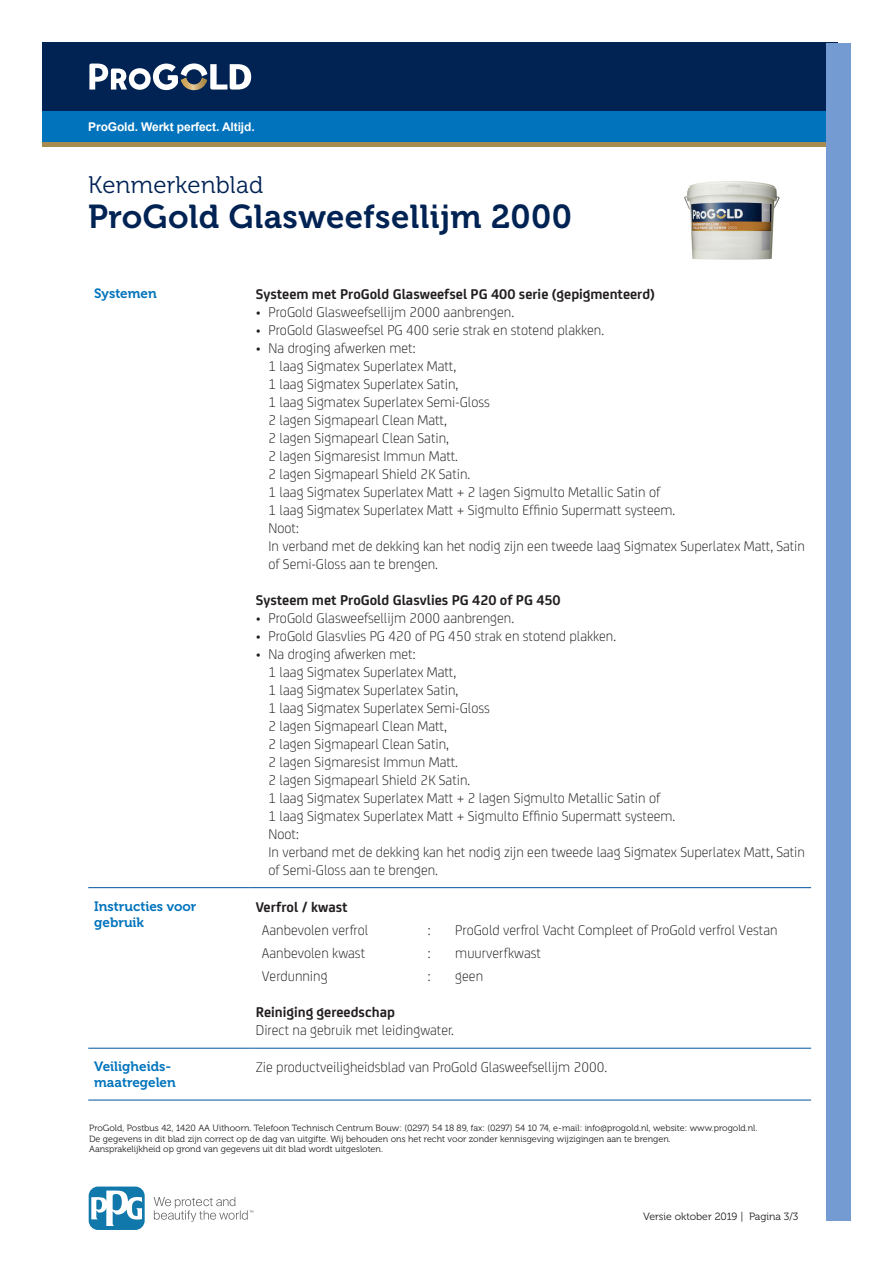
<style>
.page{position:relative;width:893px;height:1263px;background:#fff}
.page>*{position:absolute;margin:0;border:0;box-sizing:border-box;transform-origin:0 0}
.t1{font:33px "Museo 700";letter-spacing:.01em;color:#002354}
.t2{font:24px "Museo 300";letter-spacing:.01em;color:#002354}
.BODY{font:300 15px/18px "FS Joey";color:#231f20}
.BODY-2{font:700 15px "FS Joey";color:#231f20}
.KOP{font:13.5px/16.2px "Museo 700";color:#0073bc}
.t3{font:700 12px "Arial";letter-spacing:-.01em;color:#fff}
.t4{font:10.5px "Museo 300";color:#231f20}
.t5{font:9px/10.8px "Museo 300";color:#231f20}
.s1{font-weight:700}
</style>
<div class="page">
<div style="left:43px;top:43px;width:795px;height:69px;background:#002354"></div>
<div style="left:43px;top:112px;width:795px;height:34px;background:#0073bc"></div>
<hr style="left:43px;top:143px;width:795px;height:3px;background:#a88c4f">
<svg style="left:89px;top:63px;width:162px;height:27px"></svg>
<div style="left:825px;top:43px;width:25px;height:1177px;background:#749cd2"></div>
<svg style="left:154px;top:1197px;width:99px;height:25px"></svg>
<div style="left:89px;top:1187px;width:56px;height:43px;background:#1078aa;border-radius:9px"></div>
<svg style="left:91px;top:1189px;width:51px;height:37px"></svg>
<hr style="left:88px;top:887px;width:162px;height:1px;background:#0153a0">
<hr style="left:250px;top:887px;width:561px;height:1px;background:#0153a0">
<hr style="left:88px;top:1048px;width:162px;height:1px;background:#0153a0">
<hr style="left:250px;top:1048px;width:561px;height:1px;background:#0153a0">
<hr style="left:88px;top:1100px;width:162px;height:1px;background:#0153a0">
<hr style="left:250px;top:1100px;width:561px;height:1px;background:#0153a0">
<img style="left:684px;top:181px;width:96px;height:79px">
<p class="t3" style="left:88px;top:118px;width:168px">ProGold. Werkt perfect. Altijd.</p>
<h2 class="t2" style="left:88px;top:172px;width:177px">Kenmerkenblad</h2>
<h1 class="t1" style="left:88px;top:199px;width:485px">ProGold Glasweefsellijm 2000</h1>
<p class="KOP" style="left:94px;top:285px;width:64px">Systemen</p>
<p class="BODY-2" style="left:256px;top:283px;width:401px">Systeem met ProGold Glasweefsel PG 400 serie (gepigmenteerd)</p>
<p class="BODY" style="left:256px;top:302px;width:260px">• ProGold Glasweefsellijm 2000 aanbrengen.</p>
<p class="BODY" style="left:256px;top:320px;width:350px">• ProGold Glasweefsel PG 400 serie strak en stotend plakken.</p>
<p class="BODY" style="left:269px;top:338px;width:538px;text-indent:-13px">• Na droging afwerken met:<br>1 laag Sigmatex Superlatex Matt,<br>1 laag Sigmatex Superlatex Satin,<br>1 laag Sigmatex Superlatex Semi-Gloss<br>2 lagen Sigmapearl Clean Matt,<br>2 lagen Sigmapearl Clean Satin,<br>2 lagen Sigmaresist Immun Matt.<br>2 lagen Sigmapearl Shield 2K Satin.<br>1 laag Sigmatex Superlatex Matt + 2 lagen Sigmulto Metallic Satin of<br>1 laag Sigmatex Superlatex Matt + Sigmulto Effinio Supermatt systeem.<br>Noot:<br>In verband met de dekking kan het nodig zijn een tweede laag Sigmatex Superlatex Matt, Satin of Semi-Gloss aan te brengen.</p>
<p class="BODY-2" style="left:256px;top:589px;width:306px">Systeem met ProGold Glasvlies PG 420 of PG 450</p>
<p class="BODY" style="left:256px;top:608px;width:260px">• ProGold Glasweefsellijm 2000 aanbrengen.</p>
<p class="BODY" style="left:256px;top:626px;width:362px">• ProGold Glasvlies PG 420 of PG 450 strak en stotend plakken.</p>
<p class="BODY" style="left:269px;top:644px;width:538px;text-indent:-13px">• Na droging afwerken met:<br>1 laag Sigmatex Superlatex Matt,<br>1 laag Sigmatex Superlatex Satin,<br>1 laag Sigmatex Superlatex Semi-Gloss<br>2 lagen Sigmapearl Clean Matt,<br>2 lagen Sigmapearl Clean Satin,<br>2 lagen Sigmaresist Immun Matt.<br>2 lagen Sigmapearl Shield 2K Satin.<br>1 laag Sigmatex Superlatex Matt + 2 lagen Sigmulto Metallic Satin of<br>1 laag Sigmatex Superlatex Matt + Sigmulto Effinio Supermatt systeem.<br>Noot:<br>In verband met de dekking kan het nodig zijn een tweede laag Sigmatex Superlatex Matt, Satin of Semi-Gloss aan te brengen.</p>
<p class="KOP" style="left:94px;top:898px;width:104px">Instructies voor gebruik</p>
<p class="BODY-2" style="left:256px;top:895px;width:93px">Verfrol / kwast</p>
<p class="BODY" style="left:262px;top:920px;width:108px">Aanbevolen verfrol</p>
<p class="BODY" style="left:428px;top:920px;width:4px">:</p>
<p class="BODY" style="left:455px;top:920px;width:324px">ProGold verfrol Vacht Compleet of ProGold verfrol Vestan</p>
<p class="BODY" style="left:262px;top:943px;width:105px">Aanbevolen kwast</p>
<p class="BODY" style="left:428px;top:943px;width:4px">:</p>
<p class="BODY" style="left:455px;top:943px;width:87px">muurverfkwast</p>
<p class="BODY" style="left:262px;top:966px;width:67px">Verdunning</p>
<p class="BODY" style="left:428px;top:966px;width:4px">:</p>
<p class="BODY" style="left:455px;top:966px;width:29px">geen</p>
<p class="BODY" style="left:256px;top:1002px;width:200px"><span class="s1">Reiniging gereedschap<br></span>Direct na gebruik met leidingwater.</p>
<p class="KOP" style="left:94px;top:1058px;width:83px">Veiligheids&shy;maatregelen</p>
<p class="BODY" style="left:256px;top:1057px;width:353px">Zie productveiligheidsblad van ProGold Glasweefsellijm 2000.</p>
<p class="t5" style="left:89px;top:1122px;width:670px">ProGold, Postbus 42, 1420 AA Uithoorn. Telefoon Technisch Centrum Bouw: (0297) 54 18 89, fax: (0297) 54 10 74, e-mail: info@progold.nl, website: www.progold.nl.<br>De gegevens in dit blad zijn correct op de dag van uitgifte. Wij behouden ons het recht voor zonder kennisgeving wijzigingen aan te brengen.<br>Aansprakelijkheid op grond van gegevens uit dit blad wordt uitgesloten.</p>
<p class="t4" style="left:643px;top:1210px;width:157px">Versie oktober 2019 | Pagina 3/3</p>
</div>
